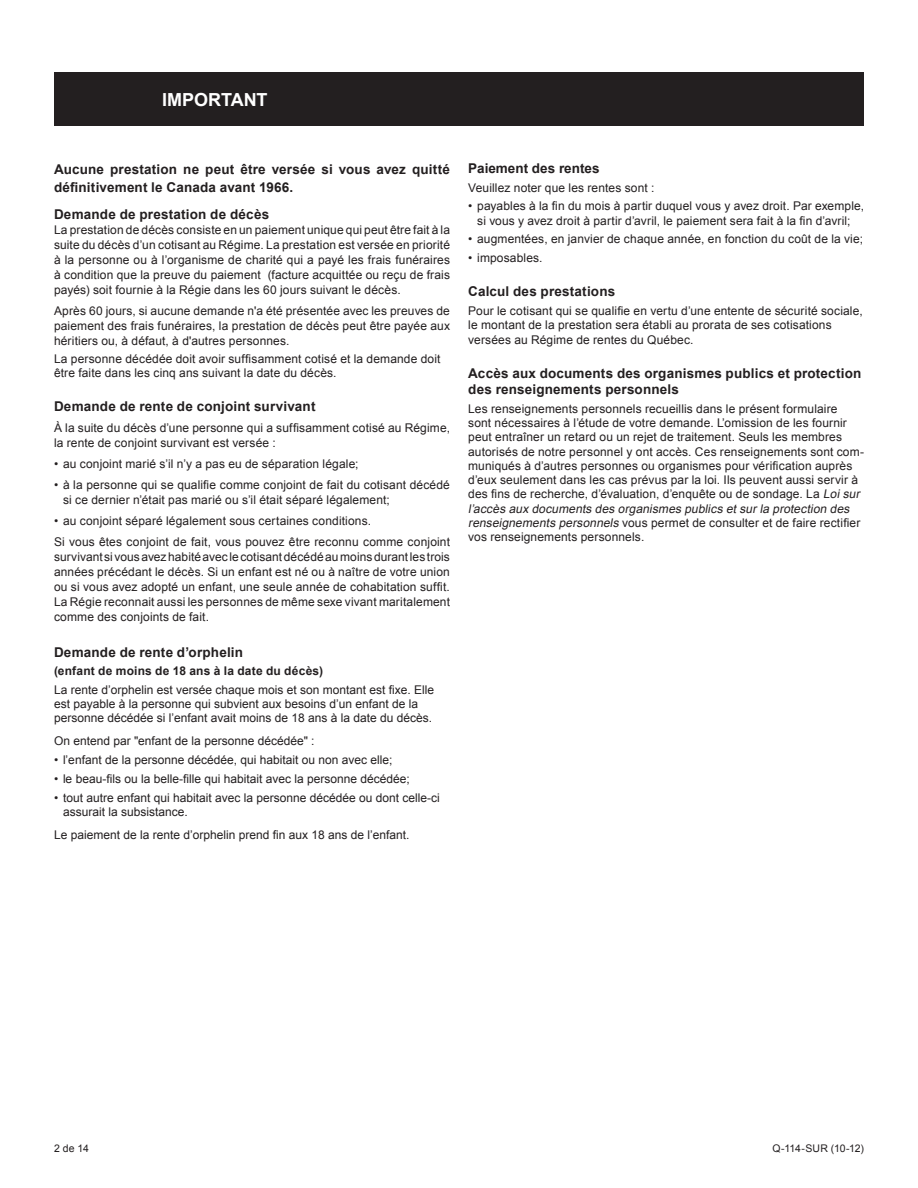
<style>
.page{position:relative;width:918px;height:1188px;background:#fff}
.page>*{position:absolute;margin:0;border:0;box-sizing:border-box;transform-origin:0 0}
.t1{font:700 18px "Arial";color:#fff}
.t2{font:700 13.5px/18px "Arial";letter-spacing:.015em;color:#231f20}
.t3{font:12px/14.2px "Arial";letter-spacing:.01em;color:#231f20}
.t4{font:700 12px "Arial";letter-spacing:.02em;color:#231f20}
.t5{font:10.5px "Arial";letter-spacing:-.02em;color:#231f20}
.s1{font-style:italic}
</style>
<div class="page">
<div style="left:54px;top:72px;width:810px;height:54px;background:#231f20"></div>
<h1 class="t1" style="left:162px;top:87px;width:107px">IMPORTANT</h1>
<p class="t2" style="left:54px;top:161px;width:397px">Aucune prestation ne peut être versée si vous avez quitté définitivement le Canada avant 1966.</p>
<p class="t2" style="left:54px;top:206px;width:217px">Demande de prestation de décès</p>
<p class="t3" style="left:54px;top:222px;width:398px;line-height:15px;text-align:justify">La prestation de décès consiste en un paiement unique qui peut être fait à la suite du décès d’un cotisant au Régime. La prestation est versée en priorité à la personne ou à l’organisme de charité qui a payé les frais funéraires à condition que la preuve du paiement (facture acquittée ou reçu de frais payés) soit fournie à la Régie dans les 60 jours suivant le décès.</p>
<p class="t3" style="left:54px;top:303px;width:398px;line-height:15px;text-align:justify">Après 60 jours, si aucune demande n'a été présentée avec les preuves de paiement des frais funéraires, la prestation de décès peut être payée aux héritiers ou, à défaut, à d'autres personnes.</p>
<p class="t3" style="left:54px;top:352px;width:388px;line-height:13.5px">La personne décédée doit avoir suffisamment cotisé et la demande doit être faite dans les cinq ans suivant la date du décès.</p>
<p class="t2" style="left:54px;top:398px;width:263px">Demande de rente de conjoint survivant</p>
<p class="t3" style="left:54px;top:420px;width:398px;line-height:15px">À la suite du décès d’une personne qui a suffisamment cotisé au Régime, la rente de conjoint survivant est versée :</p>
<p class="t3" style="left:54px;top:457px;width:306px">• au conjoint marié s’il n’y a pas eu de séparation légale;</p>
<p class="t3" style="left:63px;top:477px;width:388px;line-height:15px;text-indent:-9px">• à la personne qui se qualifie comme conjoint de fait du cotisant décédé si ce dernier n’était pas marié ou s’il était séparé légalement;</p>
<p class="t3" style="left:54px;top:510px;width:398px;line-height:21px">• au conjoint séparé légalement sous certaines conditions.<br>Si vous êtes conjoint de fait, vous pouvez être reconnu comme conjoint</p>
<p class="t3" style="left:54px;top:549px;width:398px;line-height:15px;text-align:justify">survivant si vous avez habité avec le cotisant décédé au moins durant les trois années précédant le décès. Si un enfant est né ou à naître de votre union ou si vous avez adopté un enfant, une seule année de cohabitation suffit.<br>La Régie reconnait aussi les personnes de même sexe vivant maritalement comme des conjoints de fait.</p>
<p class="t2" style="left:54px;top:644px;width:191px">Demande de rente d’orphelin</p>
<p class="t4" style="left:54px;top:663px;width:271px">(enfant de moins de 18 ans à la date du décès)</p>
<p class="t3" style="left:54px;top:683px;width:382px">La rente d’orphelin est versée chaque mois et son montant est fixe. Elle est payable à la personne qui subvient aux besoins d’un enfant de la personne décédée si l’enfant avait moins de 18 ans à la date du décès.</p>
<p class="t3" style="left:54px;top:734px;width:262px">On entend par "enfant de la personne décédée" :</p>
<p class="t3" style="left:54px;top:753px;width:340px">• l’enfant de la personne décédée, qui habitait ou non avec elle;</p>
<p class="t3" style="left:54px;top:772px;width:357px">• le beau-fils ou la belle-fille qui habitait avec la personne décédée;</p>
<p class="t3" style="left:63px;top:790px;width:378px;text-indent:-9px">• tout autre enfant qui habitait avec la personne décédée ou dont celle-ci assurait la subsistance.</p>
<p class="t3" style="left:54px;top:828px;width:357px">Le paiement de la rente d’orphelin prend fin aux 18 ans de l’enfant.</p>
<p class="t2" style="left:468px;top:160px;width:133px">Paiement des rentes</p>
<p class="t3" style="left:468px;top:180px;width:188px">Veuillez noter que les rentes sont :</p>
<p class="t3" style="left:468px;top:199px;width:397px;text-align:center">• payables à la fin du mois à partir duquel vous y avez droit. Par exemple, si vous y avez droit à partir d’avril, le paiement sera fait à la fin d’avril;</p>
<p class="t3" style="left:468px;top:232px;width:396px">• augmentées, en janvier de chaque année, en fonction du coût de la vie;</p>
<p class="t3" style="left:468px;top:251px;width:76px">• imposables.</p>
<p class="t2" style="left:468px;top:283px;width:149px">Calcul des prestations</p>
<p class="t3" style="left:468px;top:304px;width:396px">Pour le cotisant qui se qualifie en vertu d’une entente de sécurité sociale, le montant de la prestation sera établi au prorata de ses cotisations versées au Régime de rentes du Québec.</p>
<p class="t2" style="left:468px;top:365px;width:395px;line-height:16.2px">Accès aux documents des organismes publics et protection des renseignements personnels</p>
<p class="t3" style="left:468px;top:402px;width:397px">Les renseignements personnels recueillis dans le présent formulaire<br>sont nécessaires à l’étude de votre demande. L’omission de les fournir peut entraîner un retard ou un rejet de traitement. Seuls les membres autorisés de notre personnel y ont accès. Ces renseignements sont com&shy;muniqués à d’autres personnes ou organismes pour vérification auprès d’eux seulement dans les cas prévus par la loi. Ils peuvent aussi servir à des fins de recherche, d’évaluation, d’enquête ou de sondage. La <span class="s1">Loisur l’accès aux documents des organismes publics etsurla protection des renseignements personnels</span> vous permet de consulter et de faire rectifier vos renseignements personnels.</p>
<p class="t5" style="left:54px;top:1141px;width:36px">2 de 14</p>
<p class="t5" style="left:773px;top:1141px;width:93px">Q-114-SUR (10-12)</p>
</div>
